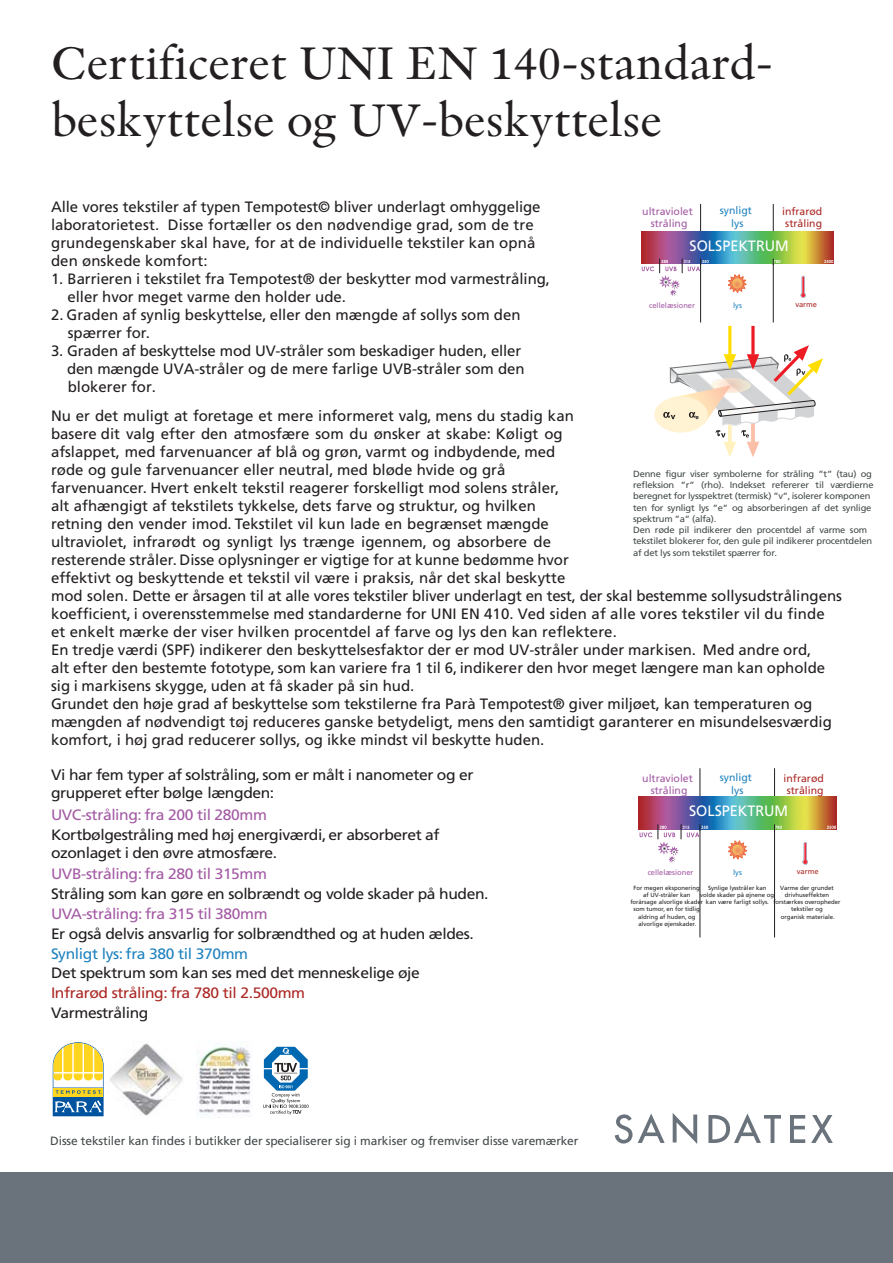
<style>
.page{position:relative;width:893px;height:1263px;background:#fff}
.page>*{position:absolute;margin:0;border:0;box-sizing:border-box;transform-origin:0 0}
.t1{font:48px/57.6px "Indigo";color:#231f20}
.t2{font:15px/18px "Frutiger";color:#231f20}
.t3{font:15px/18px "Frutiger";letter-spacing:-.025em;color:#231f20;scale:1.04 1}
.t4{font:15px "Frutiger";letter-spacing:-.025em;color:#a35aa4;scale:1.04 1}
.t5{font:15px "Frutiger";letter-spacing:-.025em;color:#ab2825;scale:1.04 1}
.t6{font:15px "Frutiger";letter-spacing:-.025em;color:#2083c0;scale:1.04 1}
.t7{font:15px "Frutiger";color:#fff;scale:.96 1}
.t8{font:12px "Frutiger";letter-spacing:-.01em;color:#444b4c}
.t9{font:10.5px/12.6px "Frutiger";color:#a35aa4;text-align:center}
.t10{font:10.5px/12.6px "Frutiger";color:#ab2825;text-align:center}
.t11{font:10.5px/12.6px "Frutiger";color:#2083c0;text-align:center}
.t12{font:9px/11.2px "Frutiger";letter-spacing:-.025em;color:#444b4c;scale:1.04 1}
.t13{font:7.5px "Frutiger";color:#a35aa4}
.t14{font:7.5px "Frutiger";color:#ab2825}
.t15{font:7.5px "Frutiger";color:#2083c0}
.t16{font:6px/7.2px "Frutiger";color:#231f20;text-align:center}
</style>
<div class="page">
<div style="left:0;top:1172px;width:893px;height:91px;background:#6a737b"></div>
<svg style="left:615px;top:1114px;width:17px;height:29px"></svg>
<svg style="left:638px;top:1113px;width:27px;height:30px"></svg>
<svg style="left:790px;top:1115px;width:15px;height:28px"></svg>
<svg style="left:811px;top:1115px;width:22px;height:28px"></svg>
<svg style="left:673px;top:1113px;width:24px;height:31px"></svg>
<svg style="left:708px;top:1113px;width:73px;height:30px"></svg>
<img style="left:196px;top:1043px;width:56px;height:73px">
<svg style="left:52px;top:1042px;width:52px;height:75px"></svg>
<img style="left:110px;top:1043px;width:73px;height:73px">
<hr style="left:699px;top:768px;width:1px;height:169px;background:#231f20">
<hr style="left:774px;top:768px;width:1px;height:169px;background:#231f20">
<img style="left:639px;top:797px;width:197px;height:33px">
<svg style="left:728px;top:840px;width:19px;height:19px"></svg>
<svg style="left:802px;top:842px;width:6px;height:22px"></svg>
<svg style="left:827px;top:825px;width:9px;height:4px"></svg>
<svg style="left:774px;top:824px;width:8px;height:7px"></svg>
<svg style="left:640px;top:824px;width:68px;height:39px"></svg>
<hr style="left:728px;top:326px;width:3px;height:28px;background:#fd0">
<svg style="left:751px;top:326px;width:4px;height:19px"></svg>
<svg style="left:654px;top:345px;width:169px;height:112px"></svg>
<hr style="left:700px;top:204px;width:1px;height:118px;background:#231f20">
<hr style="left:773px;top:204px;width:1px;height:118px;background:#231f20">
<img style="left:641px;top:232px;width:193px;height:32px">
<svg style="left:728px;top:274px;width:18px;height:19px"></svg>
<svg style="left:800px;top:276px;width:6px;height:22px"></svg>
<svg style="left:824px;top:260px;width:9px;height:3px"></svg>
<svg style="left:773px;top:258px;width:7px;height:7px"></svg>
<svg style="left:642px;top:258px;width:67px;height:38px"></svg>
<svg style="left:263px;top:1046px;width:46px;height:68px"></svg>
<h1 class="t1" style="left:51px;top:34px;width:724px">Certificeret UNI EN 140-standard&shy;beskyttelse og UV-beskyttelse</h1>
<p class="t2" style="left:51px;top:197px;width:491px">Alle vores tekstiler af typen Tempotest© bliver underlagt omhyggelige laboratorietest. Disse fortæller os den nødvendige grad, som de tre grundegenskaber skal have, for at de individuelle tekstiler kan opnå den ønskede komfort:</p>
<p class="t2" style="left:68px;top:269px;width:484px;text-indent:-16px">1. Barrieren i tekstilet fra Tempotest® der beskytter mod varmestråling, eller hvor meget varme den holder ude.</p>
<p class="t2" style="left:68px;top:305px;width:454px;text-indent:-17px">2. Graden af synlig beskyttelse, eller den mængde af sollys som den spærrer for.</p>
<p class="t2" style="left:67px;top:341px;width:459px;text-indent:-16px">3. Graden af beskyttelse mod UV-stråler som beskadiger huden, eller den mængde UVA-stråler og de mere farlige UVB-stråler som den blokerer for.</p>
<p class="t2" style="left:51px;top:407px;width:793px">Nu er det muligt at foretage et mere informeret valg, mens du stadig kan<br>basere dit valg efter den atmosfære som du ønsker at skabe: Køligt og<br>afslappet, med farvenuancer af blå og grøn, varmt og indbydende, med<br>røde og gule farvenuancer eller neutral, med bløde hvide og grå<br>farvenuancer. Hvert enkelt tekstil reagerer forskelligt mod solens stråler,<br>alt afhængigt af tekstilets tykkelse, dets farve og struktur, og hvilken<br>retning den vender imod. Tekstilet vil kun lade en begrænset mængde<br>ultraviolet, infrarødt og synligt lys trænge igennem, og absorbere de<br>resterende stråler. Disse oplysninger er vigtige for at kunne bedømme hvor<br>effektivt og beskyttende et tekstil vil være i praksis, når det skal beskytte<br>mod solen. Dette er årsagen til at alle vores tekstiler bliver underlagt en test, der skal bestemme sollysudstrålingens koefficient, i overensstemmelse med standarderne for UNI EN 410. Ved siden af alle vores tekstiler vil du finde et enkelt mærke der viser hvilken procentdel af farve og lys den kan reflektere.<br>En tredje værdi (SPF) indikerer den beskyttelsesfaktor der er mod UV-stråler under markisen. Med andre ord,<br>alt efter den bestemte fototype, som kan variere fra 1 til 6, indikerer den hvor meget længere man kan opholde sig i markisens skygge, uden at få skader på sin hud.<br>Grundet den høje grad af beskyttelse som tekstilerne fra Parà Tempotest® giver miljøet, kan temperaturen og mængden af nødvendigt tøj reduceres ganske betydeligt, mens den samtidigt garanterer en misundelsesværdig komfort, i høj grad reducerer sollys, og ikke mindst vil beskytte huden.</p>
<p class="t3" style="left:51px;top:766px;width:408px">Vi har fem typer af solstråling, som er målt i nanometer og er grupperet efter bølge længden:</p>
<p class="t4" style="left:51px;top:806px;width:209px">UVC-stråling: fra 200 til 280mm</p>
<p class="t3" style="left:51px;top:825px;width:375px">Kortbølgestråling med høj energiværdi, er absorberet af ozonlaget i den øvre atmosfære.</p>
<p class="t4" style="left:51px;top:865px;width:209px">UVB-stråling: fra 280 til 315mm</p>
<p class="t3" style="left:51px;top:885px;width:422px">Stråling som kan gøre en solbrændt og volde skader på huden.</p>
<p class="t4" style="left:51px;top:905px;width:210px">UVA-stråling: fra 315 til 380mm</p>
<p class="t3" style="left:51px;top:924px;width:408px">Er også delvis ansvarlig for solbrændthed og at huden ældes.</p>
<p class="t6" style="left:51px;top:944px;width:191px">Synligt lys: fra 380 til 370mm</p>
<p class="t3" style="left:51px;top:964px;width:356px">Det spektrum som kan ses med det menneskelige øje</p>
<p class="t5" style="left:51px;top:984px;width:246px">Infrarød stråling: fra 780 til 2.500mm</p>
<p class="t3" style="left:51px;top:1003px;width:95px">Varmestråling</p>
<p class="t9" style="left:642px;top:204px;width:52px">ultraviolet stråling</p>
<p class="t11" style="left:720px;top:204px;width:34px">synligt lys</p>
<p class="t10" style="left:782px;top:204px;width:42px">infrarød stråling</p>
<p class="t7" style="left:689px;top:237px;width:105px">SOLSPEKTRUM</p>
<p class="t13" style="left:649px;top:300px;width:47px">cellelæsioner</p>
<p class="t15" style="left:733px;top:300px;width:10px">lys</p>
<p class="t14" style="left:795px;top:300px;width:23px">varme</p>
<p class="t12" style="left:633px;top:468px;width:233px">Denne figur viser symbolerne for stråling ”t” (tau) og refleksion ”r” (rho). Indekset refererer til værdierne beregnet for lysspektret (termisk) ”v”, isolerer kom- ponen ten for synligt lys ”e” og absorberingen af det synlige spektrum ”a” (alfa).<br>Den røde pil indikerer den procentdel af varme som tekstilet blokerer for, den gule pil indikerer procentdelen af det lys som tekstilet spærrer for.</p>
<p class="t9" style="left:642px;top:771px;width:52px">ultraviolet stråling</p>
<p class="t11" style="left:720px;top:771px;width:34px">synligt lys</p>
<p class="t10" style="left:784px;top:771px;width:42px">infrarød stråling</p>
<p class="t7" style="left:689px;top:801px;width:105px">SOLSPEKTRUM</p>
<p class="t13" style="left:648px;top:867px;width:47px">cellelæsioner</p>
<p class="t15" style="left:733px;top:867px;width:10px">lys</p>
<p class="t14" style="left:797px;top:867px;width:23px">varme</p>
<p class="t16" style="left:630px;top:884px;width:74px">For megen eksponering af UV-stråler kan forårsage alvorlige skader som tumor, en for tidlig aldring af huden, og alvorlige øjenskader.</p>
<p class="t16" style="left:700px;top:884px;width:76px">Synlige lysstråler kan volde skader på øjnene og kan være farligt sollys.</p>
<p class="t16" style="left:773px;top:884px;width:69px">Varme der grundet drivhuseffekten forstærkes overopheder tekstiler og<br>organisk materiale.</p>
<p class="t8" style="left:50px;top:1134px;width:530px">Disse tekstiler kan findes i butikker der specialiserer sig i markiser og fremviser disse varemærker</p>
</div>
